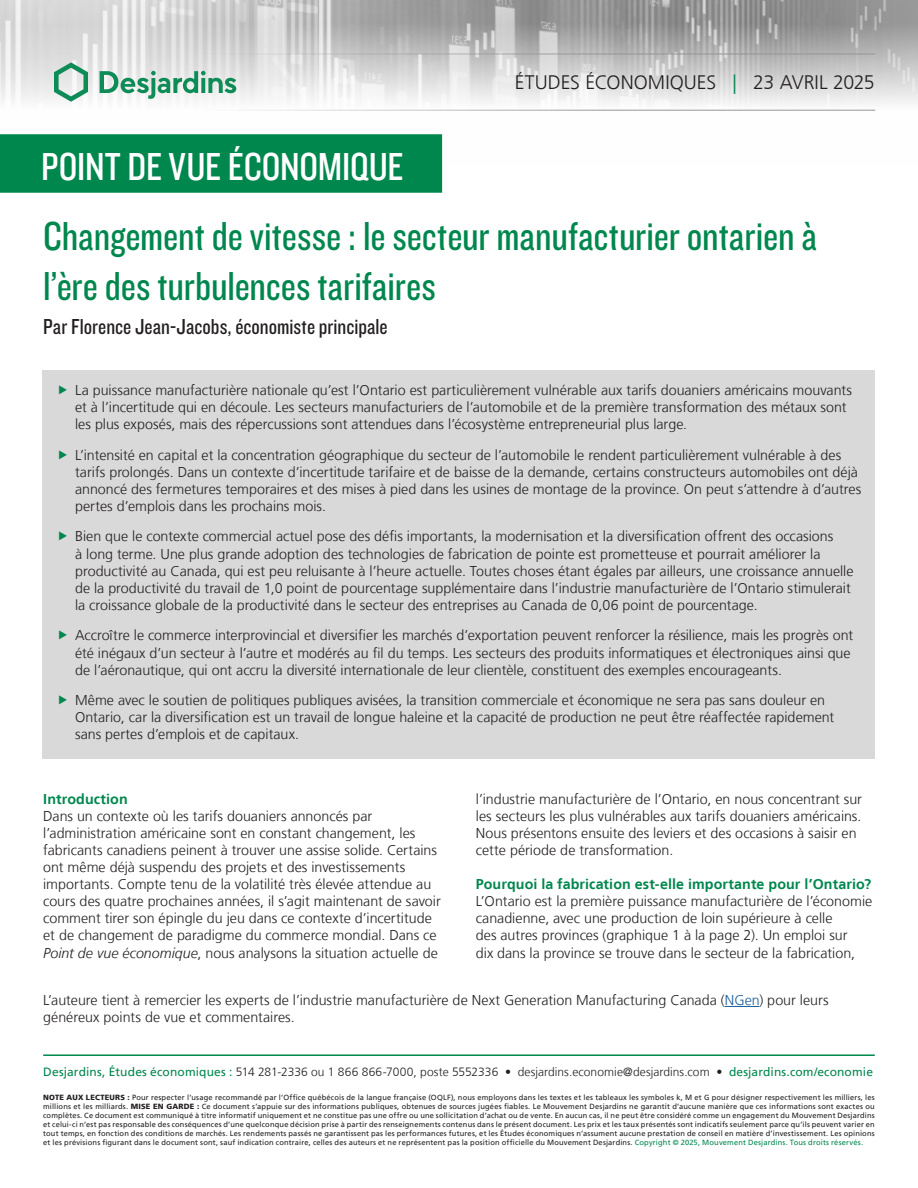
<style>
.page{position:relative;width:918px;height:1188px;background:#fff}
.page>*{position:absolute;margin:0;border:0;box-sizing:border-box;transform-origin:0 0}
.Pub_Titre{font:42px/50.4px "Knockout 29 Junior Ltweight";color:#00874e}
.t1{font:40.5px "Knockout 29 Junior Ltweight";letter-spacing:-.005em;color:#fff}
.Pub_Signature{font:22.5px "Knockout 29 Junior Ltweight";color:#231f20}
.t2{font:300 19.5px "Frutiger LT";color:#231f20}
.t3{font:300 14.25px/17.1px "Frutiger LT";color:#231f20}
.Texte_Titre{font:700 14.25px "Frutiger LT";letter-spacing:.005em;color:#00874e}
.t4{font:300 12px "Frutiger LT";letter-spacing:.005em;color:#231f20}
.t5{font:7.5px/9px "Frutiger LT";letter-spacing:.02em;color:#231f20;text-align:justify}
.s1{color:#00874e}
.s2{font-style:italic}
.s3{color:#175d9e}
.s4{font-weight:400;color:#00874e}
.s5{font-weight:900}
</style>
<div class="page">
<img style="left:0;top:0;width:918px;height:164px">
<hr style="left:43px;top:54px;width:832px;height:1px;background:#939598">
<hr style="left:43px;top:110px;width:832px;height:1px;background:#939598">
<svg style="left:54px;top:62px;width:34px;height:40px"></svg>
<svg style="left:100px;top:71px;width:136px;height:28px"></svg>
<div style="left:0;top:135px;width:441px;height:57px;background:#00874e"></div>
<div style="left:0;top:134px;width:442px;height:59px;border:2px solid #00874e"></div>
<hr style="left:43px;top:1054px;width:832px;height:2px;background:#00874e">
<div style="left:43px;top:371px;width:832px;height:388px;background:#d9d9d9"></div>
<hr style="left:725px;top:1006px;width:34px;height:1px;background:#175d9e">
<h2 class="t1" style="left:41px;top:140px;width:364px">POINT DE VUE ÉCONOMIQUE</h2>
<p class="t2" style="left:515px;top:72px;width:361px">ÉTUDES ÉCONOMIQUES <span class="s1">|</span> 23 AVRIL 2025</p>
<p class="Pub_Titre" style="left:43px;top:209px;width:775px">Changement de vitesse : le secteur manufacturier ontarien à l’ère des turbulences tarifaires</p>
<p class="Pub_Signature" style="left:43px;top:312px;width:346px">Par Florence Jean‑Jacobs, économiste principale</p>
<p class="t3" style="left:75px;top:382px;width:779px">La puissance manufacturière nationale qu’est l’Ontario est particulièrement vulnérable aux tarifs douaniers américains mouvants et à l’incertitude qui en découle. Les secteurs manufacturiers de l’automobile et de la première transformation des métaux sont les plus exposés, mais des répercussions sont attendues dans l’écosystème entrepreneurial plus large.</p>
<p class="t3" style="left:75px;top:446px;width:788px">L’intensité en capital et la concentration géographique du secteur de l’automobile le rendent particulièrement vulnérable à des tarifs prolongés. Dans un contexte d’incertitude tarifaire et de baisse de la demande, certains constructeurs automobiles ont déjà annoncé des fermetures temporaires et des mises à pied dans les usines de montage de la province. On peut s’attendre à d’autres pertes d’emplois dans les prochains mois.</p>
<p class="t3" style="left:75px;top:528px;width:780px">Bien que le contexte commercial actuel pose des défis importants, la modernisation et la diversification offrent des occasions<br>à long terme. Une plus grande adoption des technologies de fabrication de pointe est prometteuse et pourrait améliorer la productivité au Canada, qui est peu reluisante à l’heure actuelle. Toutes choses étant égales par ailleurs, une croissance annuelle de la productivité du travail de 1,0 point de pourcentage supplémentaire dans l’industrie manufacturière de l’Ontario stimulerait la croissance globale de la productivité dans le secteur des entreprises au Canada de 0,06 point de pourcentage.</p>
<p class="t3" style="left:75px;top:627px;width:780px">Accroître le commerce interprovincial et diversifier les marchés d’exportation peuvent renforcer la résilience, mais les progrès ont été inégaux d’un secteur à l’autre et modérés au fil du temps. Les secteurs des produits informatiques et électroniques ainsi que de l’aéronautique, qui ont accru la diversité internationale de leur clientèle, constituent des exemples encourageants.</p>
<p class="t3" style="left:75px;top:692px;width:761px">Même avec le soutien de politiques publiques avisées, la transition commerciale et économique ne sera pas sans douleur en<br>Ontario, car la diversification est un travail de longue haleine et la capacité de production ne peut être réaffectée rapidement sans pertes d’emplois et de capitaux.</p>
<p class="Texte_Titre" style="left:43px;top:790px;width:86px">Introduction</p>
<p class="t3" style="left:43px;top:808px;width:399px">Dans un contexte où les tarifs douaniers annoncés par l’administration américaine sont en constant changement, les fabricants canadiens peinent à trouver une assise solide. Certains ont même déjà suspendu des projets et des investissements importants. Compte tenu de la volatilité très élevée attendue au cours des quatre prochaines années, il s’agit maintenant de savoir comment tirer son épingle du jeu dans ce contexte d’incertitude et de changement de paradigme du commerce mondial. Dans ce <span class="s2">Point de vue économique</span>, nous analysons la situation actuelle de</p>
<p class="t3" style="left:476px;top:790px;width:388px">l’industrie manufacturière de l’Ontario, en nous concentrant sur les secteurs les plus vulnérables aux tarifs douaniers américains.<br>Nous présentons ensuite des leviers et des occasions à saisir en cette période de transformation.</p>
<p class="Texte_Titre" style="left:476px;top:876px;width:397px">Pourquoi la fabrication est‑elle importante pour l’Ontario?</p>
<p class="t3" style="left:476px;top:893px;width:398px">L’Ontario est la première puissance manufacturière de l’économie canadienne, avec une production de loin supérieure à celle<br>des autres provinces (graphique 1 à la page 2). Un emploi sur<br>dix dans la province se trouve dans le secteur de la fabrication,</p>
<p class="t3" style="left:43px;top:992px;width:787px">L’auteure tient à remercier les experts de l’industrie manufacturière de Next Generation Manufacturing Canada (<span class="s3">NGen</span>) pour leurs généreux points de vue et commentaires.</p>
<p class="t4" style="left:43px;top:1065px;width:831px"><span class="s4">Desjardins, Études économiques :</span> 514 281‑2336 ou 1 866 866‑7000, poste 5552336 • desjardins.economie@desjardins.com • <span class="s4">desjardins.com/economie</span></p>
<p class="t5" style="left:43px;top:1093px;width:833px"><span class="s5">NOTE AUX LECTEURS :</span> Pour respecter l’usage recommandé par l’Office québécois de la langue française (OQLF), nous employons dans les textes et les tableaux les symboles k, M et G pour désigner respectivement les milliers, les millions et les milliards. <span class="s5">MISE EN GARDE :</span> Ce document s’appuie sur des informations publiques, obtenues de sources jugées fiables. Le Mouvement Desjardins ne garantit d’aucune manière que ces informations sont exactes ou complètes. Ce document est communiqué à titre informatif uniquement et ne constitue pas une offre ou une sollicitation d’achat ou de vente. En aucun cas, il ne peut être considéré comme un engagement du Mouvement Desjardins et celui-ci n’est pas responsable des conséquences d’une quelconque décision prise à partir des renseignements contenus dans le présent document. Les prix et les taux présentés sont indicatifs seulement parce qu’ils peuvent varier en tout temps, en fonction des conditions de marchés. Les rendements passés ne garantissent pas les performances futures, et les Études économiques n’assument aucune prestation de conseil en matière d’investissement. Les opinions et les prévisions figurant dans le document sont, sauf indication contraire, celles des auteurs et ne représentent pas la position officielle du Mouvement Desjardins. <span class="s1">Copyright © 2025, Mouvement Desjardins. Tous droits réservés.</span></p>
</div>
